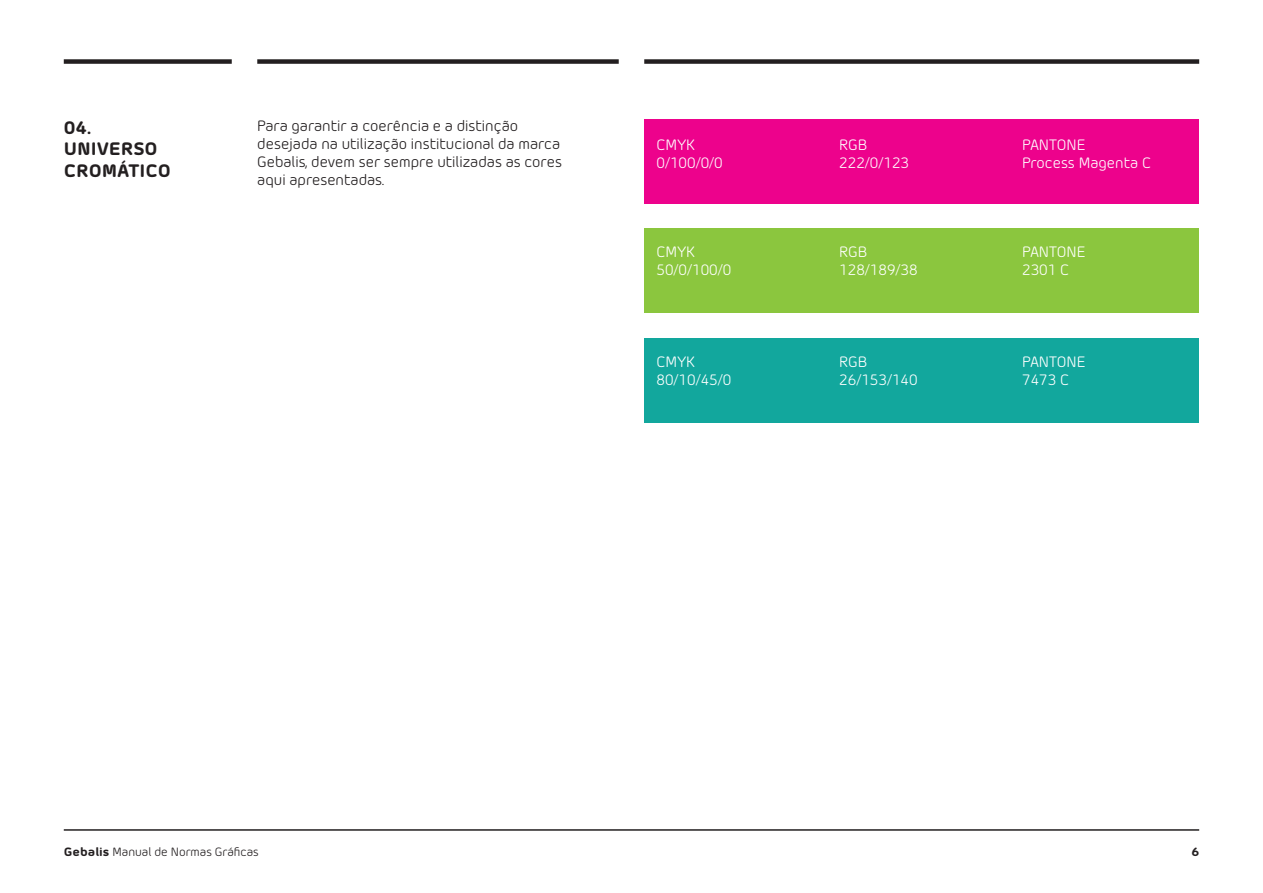
<style>
.page{position:relative;width:1263px;height:893px;background:#fff}
.page>*{position:absolute;margin:0;border:0;box-sizing:border-box;transform-origin:0 0}
.t1{font:900 18px/21.6px "Morebi Rounded";color:#231f20}
.t2{font:15px/18px "Morebi Rounded";color:#231f20}
.t3{font:15px/18px "Morebi Rounded";color:#fff}
.t4{font:12px "Morebi Rounded";color:#231f20}
.t5{font:900 12px "Morebi Rounded";color:#231f20}
.s1{font-weight:900}
</style>
<div class="page">
<hr style="left:64px;top:829px;width:1135px;height:2px;background:#231f20">
<div style="left:64px;top:59px;width:168px;height:5px;background:#231f20"></div>
<div style="left:257px;top:59px;width:362px;height:5px;background:#231f20"></div>
<div style="left:644px;top:59px;width:555px;height:5px;background:#231f20"></div>
<div style="left:644px;top:119px;width:555px;height:84px;background:#ed028c"></div>
<div style="left:644px;top:229px;width:555px;height:84px;background:#8bc63e"></div>
<div style="left:644px;top:339px;width:555px;height:84px;background:#12a79d"></div>
<p class="t1" style="left:64px;top:115px;width:109px">04.<br>UNIVERSO<br>CROMÁTICO</p>
<p class="t2" style="left:257px;top:116px;width:306px">Para garantir a coerência e a distinção desejada na utilização institucional da marca Gebalis, devem ser sempre utilizadas as cores aqui apresentadas.</p>
<p class="t3" style="left:656px;top:135px;width:68px">CMYK<br>0/100/0/0</p>
<p class="t3" style="left:839px;top:135px;width:71px">RGB<br>222/0/123</p>
<p class="t3" style="left:1022px;top:135px;width:131px">PANTONE<br>Process Magenta C</p>
<p class="t3" style="left:656px;top:242px;width:76px">CMYK<br>50/0/100/0</p>
<p class="t3" style="left:839px;top:242px;width:80px">RGB<br>128/189/38</p>
<p class="t3" style="left:1022px;top:242px;width:65px">PANTONE<br>2301 C</p>
<p class="t3" style="left:656px;top:352px;width:76px">CMYK<br>80/10/45/0</p>
<p class="t3" style="left:839px;top:352px;width:80px">RGB<br>26/153/140</p>
<p class="t3" style="left:1022px;top:352px;width:65px">PANTONE<br>7473 C</p>
<p class="t4" style="left:64px;top:843px;width:197px"><span class="s1">Gebalis</span> Manual de Normas Gráficas</p>
<p class="t5" style="left:1191px;top:842px;width:9px">6</p>
</div>
